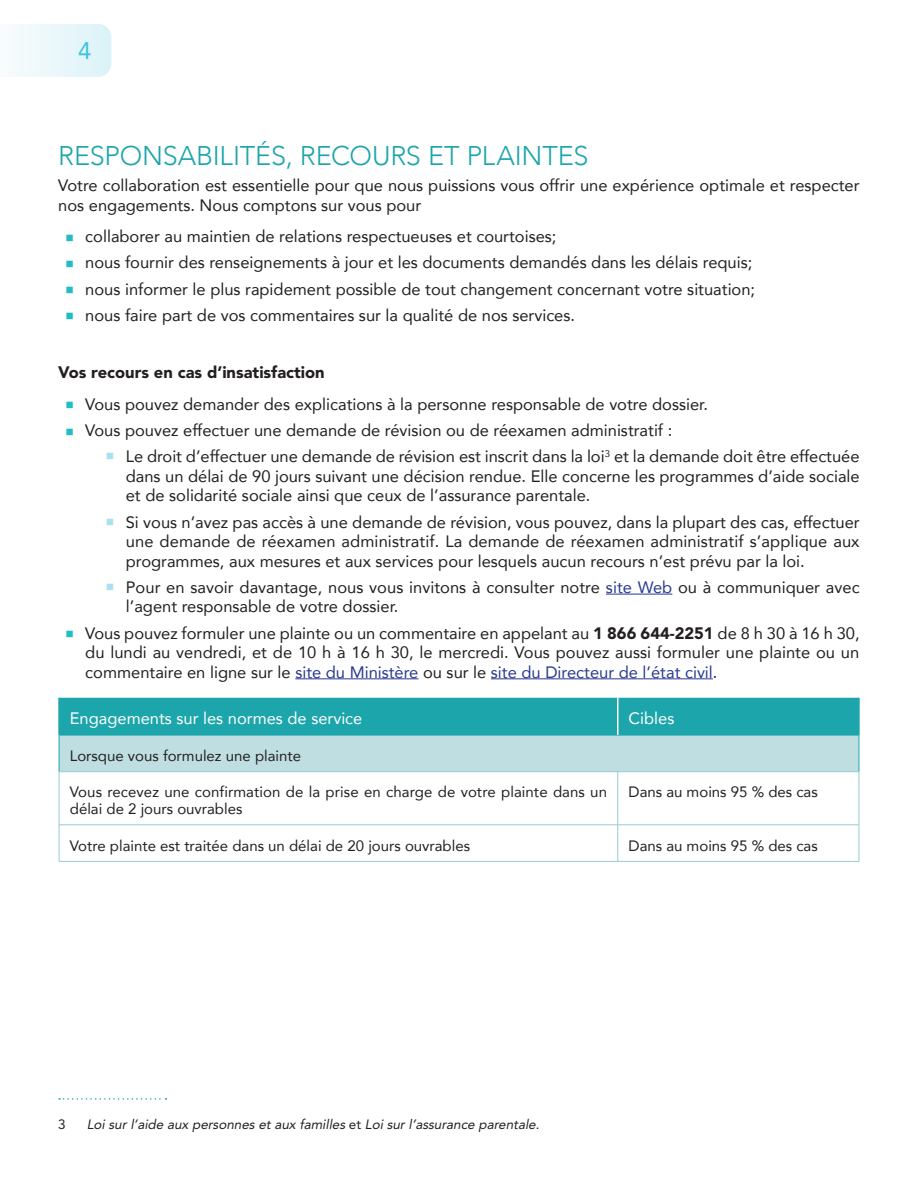
<style>
.page{position:relative;width:918px;height:1188px;background:#fff}
.page>*{position:absolute;margin:0;border:0;box-sizing:border-box;transform-origin:0 0}
.t1{font:300 27px "Avenir";letter-spacing:-.005em;color:#1ca6ab}
.t2{font:24px "Avenir";color:#3cc3de}
.t3{font:16.5px/19.5px "Avenir";color:#231f20;text-align:justify}
.t4{font:16.5px "Avenir";color:#fff}
.t5{font:900 16.5px "Avenir LT Std";color:#231f20}
.t6{font:15px/16.5px "Avenir";color:#231f20}
.footnote{font:italic 13.5px "Avenir LT Std";color:#231f20}
.footnote-2{font:13.5px "Avenir LT Std";color:#231f20}
.s1{color:#283890}
.s2{font-family:"Avenir LT Std";font-weight:900}
.s3{font-style:normal}
</style>
<div class="page">
<svg style="left:17px;top:24px;width:94px;height:53px"></svg>
<hr style="left:606px;top:594px;width:66px;height:1px;background:#283890">
<hr style="left:295px;top:678px;width:124px;height:1px;background:#283890">
<hr style="left:491px;top:678px;width:222px;height:1px;background:#283890">
<div style="left:60px;top:698px;width:798px;height:37px;background:#1ca6ab"></div>
<div style="left:59px;top:735px;width:800px;height:37px;background:#bedee1"></div>
<svg style="left:60px;top:772px;width:799px;height:89px"></svg>
<hr style="left:858px;top:698px;width:2px;height:37px;background:#1ca6ab">
<hr style="left:859px;top:772px;width:1px;height:53px;background:#96ccd0">
<hr style="left:59px;top:825px;width:1px;height:36px;background:#96ccd0">
<hr style="left:618px;top:825px;width:241px;height:1px;background:#96ccd0">
<hr style="left:618px;top:825px;width:1px;height:36px;background:#96ccd0">
<hr style="left:859px;top:825px;width:1px;height:36px;background:#96ccd0">
<hr style="left:59px;top:861px;width:559px;height:1px;background:#96ccd0">
<hr style="left:618px;top:861px;width:241px;height:1px;background:#96ccd0">
<hr style="left:59px;top:772px;width:1px;height:53px;background:#96ccd0">
<hr style="left:618px;top:772px;width:1px;height:53px;background:#96ccd0">
<hr style="left:59px;top:825px;width:559px;height:1px;background:#96ccd0">
<hr style="left:58px;top:698px;width:2px;height:37px;background:#1ca6ab">
<hr style="left:59px;top:735px;width:559px;height:1px;background:#1ca6ab">
<hr style="left:59px;top:735px;width:1px;height:37px;background:#1ca6ab">
<hr style="left:618px;top:735px;width:241px;height:1px;background:#1ca6ab">
<hr style="left:859px;top:735px;width:1px;height:37px;background:#1ca6ab">
<hr style="left:59px;top:771px;width:559px;height:1px;background:#96ccd0">
<hr style="left:618px;top:771px;width:241px;height:1px;background:#96ccd0">
<hr style="left:617px;top:698px;width:2px;height:37px;background:#fff">
<svg style="left:59px;top:1098px;width:108px;height:2px"></svg>
<h2 class="t2" style="left:78px;top:32px;width:15px">4</h2>
<h3 class="t1" style="left:58px;top:140px;width:532px">RESPONSABILITÉS, RECOURS ET PLAINTES</h3>
<p class="t3" style="left:58px;top:175px;width:803px">Votre collaboration est essentielle pour que nous puissions vous offrir une expérience optimale et respecter nos engagements. Nous comptons sur vous pour</p>
<p class="t3" style="left:85px;top:226px;width:473px">collaborer au maintien de relations respectueuses et courtoises;</p>
<p class="t3" style="left:85px;top:252px;width:669px">nous fournir des renseignements à jour et les documents demandés dans les délais requis;</p>
<p class="t3" style="left:85px;top:279px;width:671px">nous informer le plus rapidement possible de tout changement concernant votre situation;</p>
<p class="t3" style="left:85px;top:305px;width:491px">nous faire part de vos commentaires sur la qualité de nos services.</p>
<p class="t5" style="left:58px;top:363px;width:268px">Vos recours en cas d’insatisfaction</p>
<p class="t3" style="left:85px;top:394px;width:624px">Vous pouvez demander des explications à la personne responsable de votre dossier.</p>
<p class="t3" style="left:85px;top:420px;width:589px">Vous pouvez effectuer une demande de révision ou de réexamen administratif :</p>
<p class="t3" style="left:126px;top:446px;width:735px">Le droit d’effectuer une demande de révision est inscrit dans la loi<sup>3</sup> et la demande doit être effectuée dans un délai de 90 jours suivant une décision rendue. Elle concerne les programmes d’aide sociale et de solidarité sociale ainsi que ceux de l’assurance parentale.</p>
<p class="t3" style="left:126px;top:512px;width:735px">Si vous n’avez pas accès à une demande de révision, vous pouvez, dans la plupart des cas, effectuer une demande de réexamen administratif. La demande de réexamen administratif s’applique aux programmes, aux mesures et aux services pour lesquels aucun recours n’est prévu par la loi.</p>
<p class="t3" style="left:126px;top:577px;width:735px">Pour en savoir davantage, nous vous invitons à consulter notre <span class="s1">site Web</span> ou à communiquer avec l’agent responsable de votre dossier.</p>
<p class="t3" style="left:85px;top:623px;width:776px">Vous pouvez formuler une plainte ou un commentaire en appelant au <span class="s2">1 866 644-2251</span> de 8 h 30 à 16 h 30, du lundi au vendredi, et de 10 h à 16 h 30, le mercredi. Vous pouvez aussi formuler une plainte ou un commentaire en ligne sur le <span class="s1">site du Ministère</span> ou sur le <span class="s1">site du Directeur de l’état civil</span>.</p>
<p class="t4" style="left:70px;top:705px;width:294px">Engagements sur les normes de service</p>
<p class="t4" style="left:629px;top:705px;width:47px">Cibles</p>
<p class="t6" style="left:70px;top:747px;width:233px">Lorsque vous formulez une plainte</p>
<p class="t6" style="left:70px;top:784px;width:539px">Vous recevez une confirmation de la prise en charge de votre plainte dans un délai de 2 jours ouvrables</p>
<p class="t6" style="left:629px;top:784px;width:191px">Dans au moins 95 % des cas</p>
<p class="t6" style="left:70px;top:837px;width:402px">Votre plainte est traitée dans un délai de 20 jours ouvrables</p>
<p class="t6" style="left:629px;top:837px;width:191px">Dans au moins 95 % des cas</p>
<p class="footnote-2" style="left:58px;top:1116px;width:9px">3</p>
<p class="footnote" style="left:87px;top:1116px;width:454px">Loi sur l’aide aux personnes et aux familles <span class="s3">e t</span> Loi sur l’assurance parentale<span class="s3">.</span></p>
</div>
